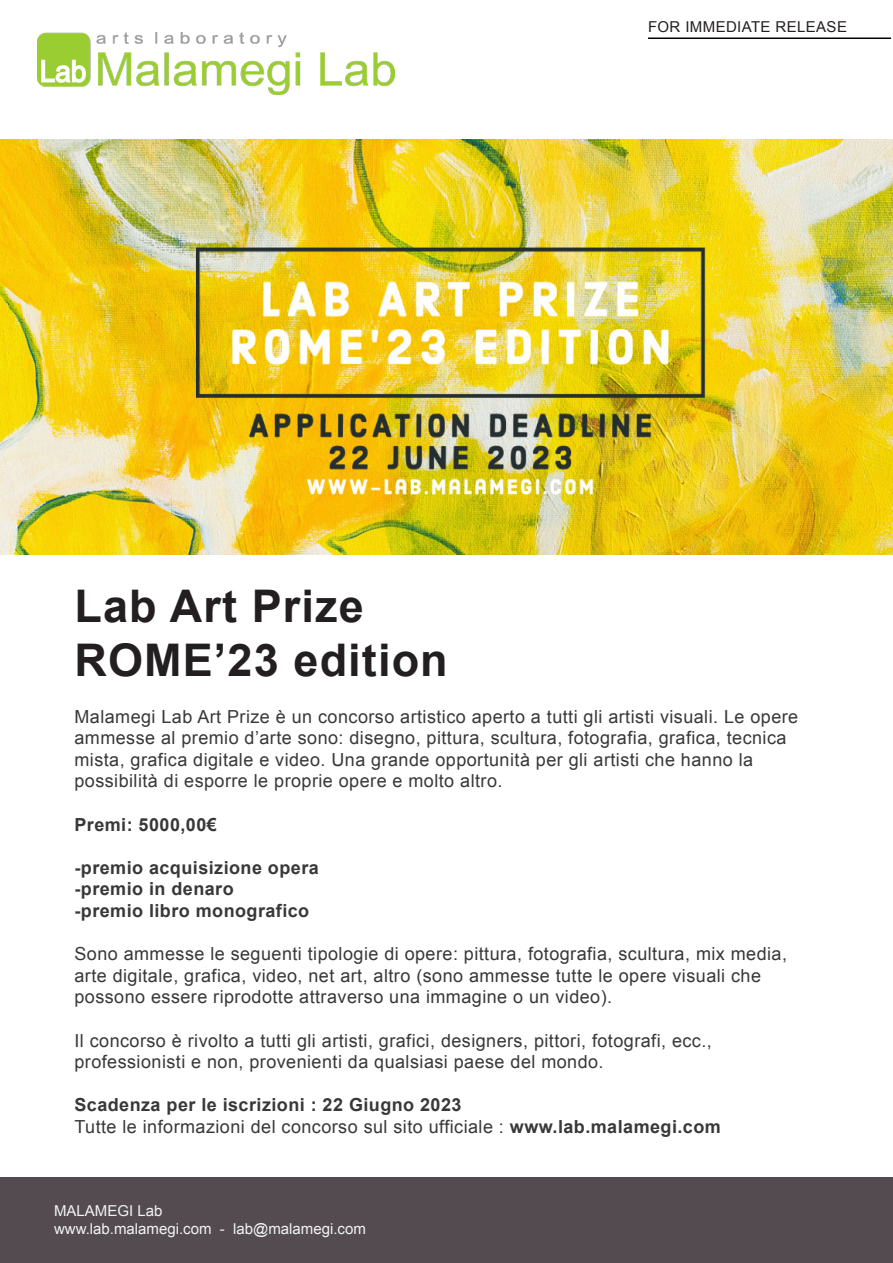
<style>
.page{position:relative;width:893px;height:1263px;background:#fff}
.page>*{position:absolute;margin:0;border:0;box-sizing:border-box;transform-origin:0 0}
.t1{font:700 45px "Arial";letter-spacing:.025em;color:#231f20}
.t2{font:18px/21.6px "Arial";letter-spacing:.025em;color:#383839}
.t3{font:700 18px "Arial";letter-spacing:.025em;color:#383839}
.t4{font:15px "Arial";color:#f3f3f3}
.t5{font:15px "Arial";letter-spacing:.025em;color:#231f20}
.s1{font-weight:700}
</style>
<div class="page">
<div style="left:0;top:1178px;width:893px;height:85px;background:#534b50"></div>
<hr style="left:648px;top:38px;width:243px;height:1px;background:#000">
<img style="left:38px;top:32px;width:356px;height:63px">
<img style="left:0;top:140px;width:893px;height:415px">
<p class="t5" style="left:648px;top:17px;width:200px">FOR IMMEDIATE RELEASE</p>
<p class="t1" style="left:74px;top:576px;width:291px">Lab Art Prize</p>
<p class="t1" style="left:74px;top:630px;width:375px">ROME’23 edition</p>
<p class="t2" style="left:74px;top:706px;width:725px">Malamegi Lab Art Prize è un concorso artistico aperto a tutti gli artisti visuali. Le opere ammesse al premio d’arte sono: disegno, pittura, scultura, fotografia, grafica, tecnica mista, grafica digitale e video. Una grande opportunità per gli artisti che hanno la possibilità di esporre le proprie opere e molto altro.</p>
<p class="t3" style="left:74px;top:812px;width:144px">Premi: 5000,00€</p>
<p class="t3" style="left:74px;top:855px;width:246px">-premio acquisizione opera</p>
<p class="t3" style="left:74px;top:877px;width:161px">-premio in denaro</p>
<p class="t3" style="left:74px;top:899px;width:236px">-premio libro monografico</p>
<p class="t2" style="left:74px;top:943px;width:714px">Sono ammesse le seguenti tipologie di opere: pittura, fotografia, scultura, mix media, arte digitale, grafica, video, net art, altro (sono ammesse tutte le opere visuali che possono essere riprodotte attraverso una immagine o un video).</p>
<p class="t2" style="left:74px;top:1030px;width:639px">Il concorso è rivolto a tutti gli artisti, grafici, designers, pittori, fotografi, ecc.,</p>
<p class="t2" style="left:74px;top:1051px;width:531px">professionisti e non, provenienti da qualsiasi paese del mondo.</p>
<p class="t3" style="left:74px;top:1093px;width:389px">Scadenza per le iscrizioni : 22 Giugno 2023</p>
<p class="t2" style="left:74px;top:1116px;width:648px">Tutte le informazioni del concorso sul sito ufficiale : <span class="s1">www.lab.malamegi.com</span></p>
<p class="t4" style="left:54px;top:1200px;width:110px">MALAMEGI Lab</p>
<p class="t4" style="left:54px;top:1218px;width:313px">www.lab.malamegi.com - lab@malamegi.com</p>
</div>
